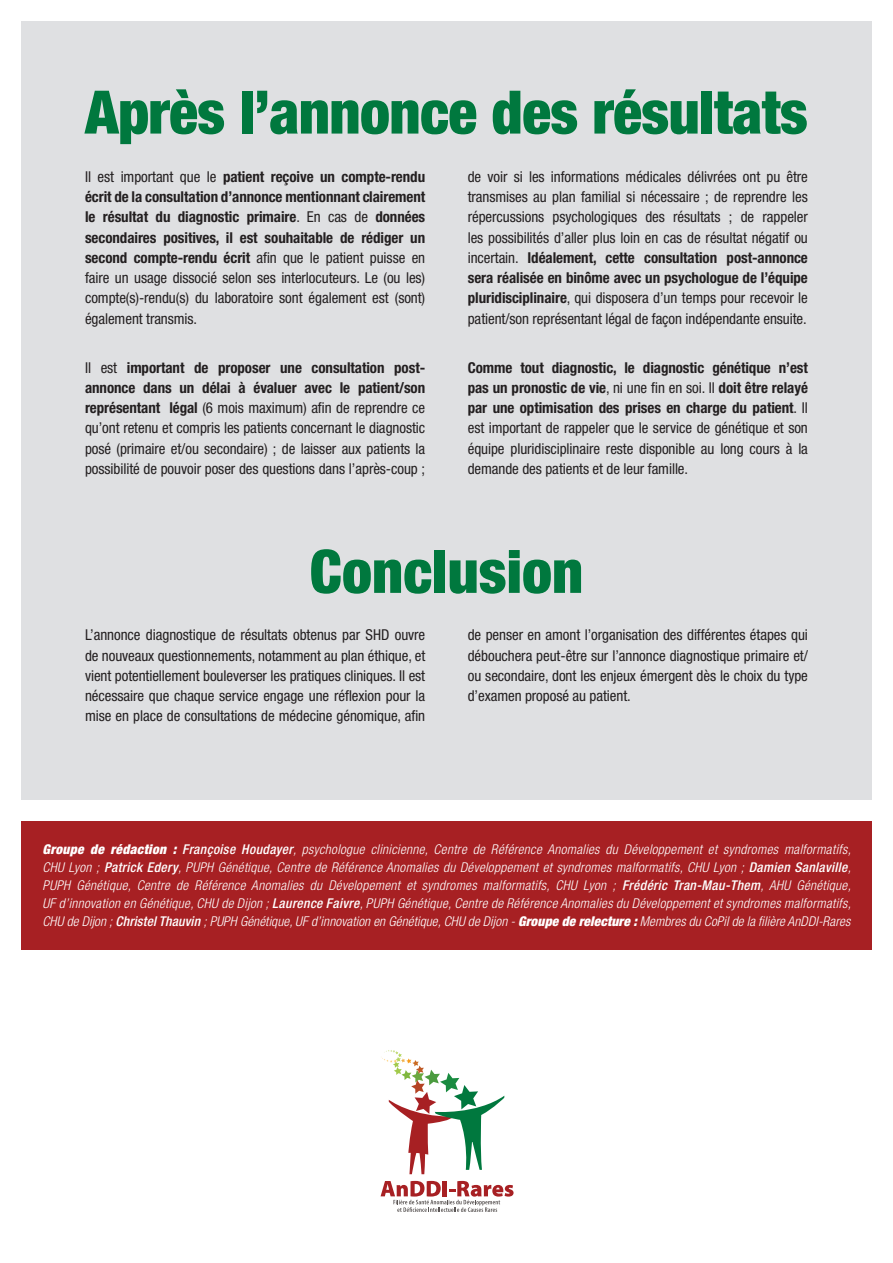
<style>
.page{position:relative;width:893px;height:1263px;background:#fff}
.page>*{position:absolute;margin:0;border:0;box-sizing:border-box;transform-origin:0 0}
.t1{font:900 condensed 60px "Helvetica Neue LT";letter-spacing:-.01em;color:#00783e}
.t2{font:condensed 15px/20.2px "Helvetica Neue LT";letter-spacing:-.005em;color:#231f20;text-align:justify}
.t3{font:700 condensed 15px/20.2px "Helvetica Neue LT";letter-spacing:-.005em;color:#231f20;text-align:justify}
.t4{font:italic 300 condensed 13.5px/18px "Helvetica Neue LT";letter-spacing:.01em;color:#fff;text-align:justify}
.s1{font-weight:400}
.s2{font-weight:700}
.s3{font-weight:900}
.s4{font-weight:500}
</style>
<div class="page">
<div style="left:21px;top:21px;width:851px;height:779px;background:#dfe0e2"></div>
<div style="left:21px;top:821px;width:851px;height:129px;background:#a72023"></div>
<svg style="left:381px;top:1181px;width:133px;height:31px"></svg>
<svg style="left:381px;top:1050px;width:123px;height:124px"></svg>
<h1 class="t1" style="left:85px;top:75px;width:724px">Après l’annonce des résultats</h1>
<p class="t3" style="left:85px;top:166px;width:342px"><span class="s1">Il est important que le</span> patient reçoive un compte-rendu écrit de la consultation d’annonce mentionnant clairement le résultat du diagnostic primaire<span class="s1">. En cas de</span> données secondaires positives, il est souhaitable de rédiger un second compte-rendu écrit <span class="s1">afin que le patient puisse en faire un usage dissocié selon ses interlocuteurs. Le (ou les) compte(s)-rendu(s) du laboratoire sont également est (sont) également transmis.</span></p>
<p class="t2" style="left:85px;top:357px;width:342px">Il est <span class="s2">important de proposer une consultation post&shy;annonce dans un délai à évaluer avec le patient/son représentant légal</span> (6 mois maximum) afin de reprendre ce qu’ont retenu et compris les patients concernant le diagnostic posé (primaire et/ou secondaire) ; de laisser aux patients la possibilité de pouvoir poser des questions dans l’après-coup ;</p>
<p class="t2" style="left:468px;top:166px;width:342px">de voir si les informations médicales délivrées ont pu être transmises au plan familial si nécessaire ; de reprendre les répercussions psychologiques des résultats ; de rappeler les possibilités d’aller plus loin en cas de résultat négatif ou incertain. <span class="s2">Idéalement, cette consultation post-annonce sera réalisée en binôme avec un psychologue de l’équipe pluridisciplinaire</span>, qui disposera d’un temps pour recevoir le patient/son représentant légal de façon indépendante ensuite.</p>
<p class="t2" style="left:468px;top:357px;width:342px"><span class="s2">Comme tout diagnostic, le diagnostic génétique n’est pas un pronostic de vie</span>, ni une fin en soi. Il <span class="s2">doit être relayé par une optimisation des prises en charge du patient</span>. Il est important de rappeler que le service de génétique et son équipe pluridisciplinaire reste disponible au long cours à la demande des patients et de leur famille.</p>
<h1 class="t1" style="left:310px;top:534px;width:275px">Conclusion</h1>
<p class="t2" style="left:85px;top:625px;width:342px">L’annonce diagnostique de résultats obtenus par SHD ouvre de nouveaux questionnements, notamment au plan éthique, et vient potentiellement bouleverser les pratiques cliniques. Il est nécessaire que chaque service engage une réflexion pour la mise en place de consultations de médecine génomique, afin</p>
<p class="t2" style="left:468px;top:625px;width:342px">de penser en amont l’organisation des différentes étapes qui débouchera peut-être sur l’annonce diagnostique primaire et/ ou secondaire, dont les enjeux émergent dès le choix du type d’examen proposé au patient.</p>
<p class="t4" style="left:43px;top:840px;width:810px"><span class="s3">Groupe de rédaction :</span> <span class="s4">Françoise Houdayer</span>, psychologue clinicienne, Centre de Référence Anomalies du Développement et syndromes malformatifs, CHU Lyon ; <span class="s4">Patrick Edery</span>, PUPH Génétique, Centre de Référence Anomalies du Développement et syndromes malformatifs, CHU Lyon ; <span class="s4">Damien Sanlaville</span>, PUPH Génétique, Centre de Référence Anomalies du Dévelopement et syndromes malformatifs, CHU Lyon ; <span class="s4">Frédéric Tran-Mau-Them</span>, AHU Génétique, UF d’innovation en Génétique, CHU de Dijon ; <span class="s4">Laurence Faivre</span>, PUPH Génétique, Centre de Référence Anomalies du Développement et syndromes malformatifs, CHU de Dijon ; <span class="s4">Christel Thauvin</span> ; PUPH Génétique, UF d’innovation en Génétique, CHU de Dijon - <span class="s3">Groupe de relecture :</span> Membres du CoPil de la filière AnDDI-Rares</p>
</div>
